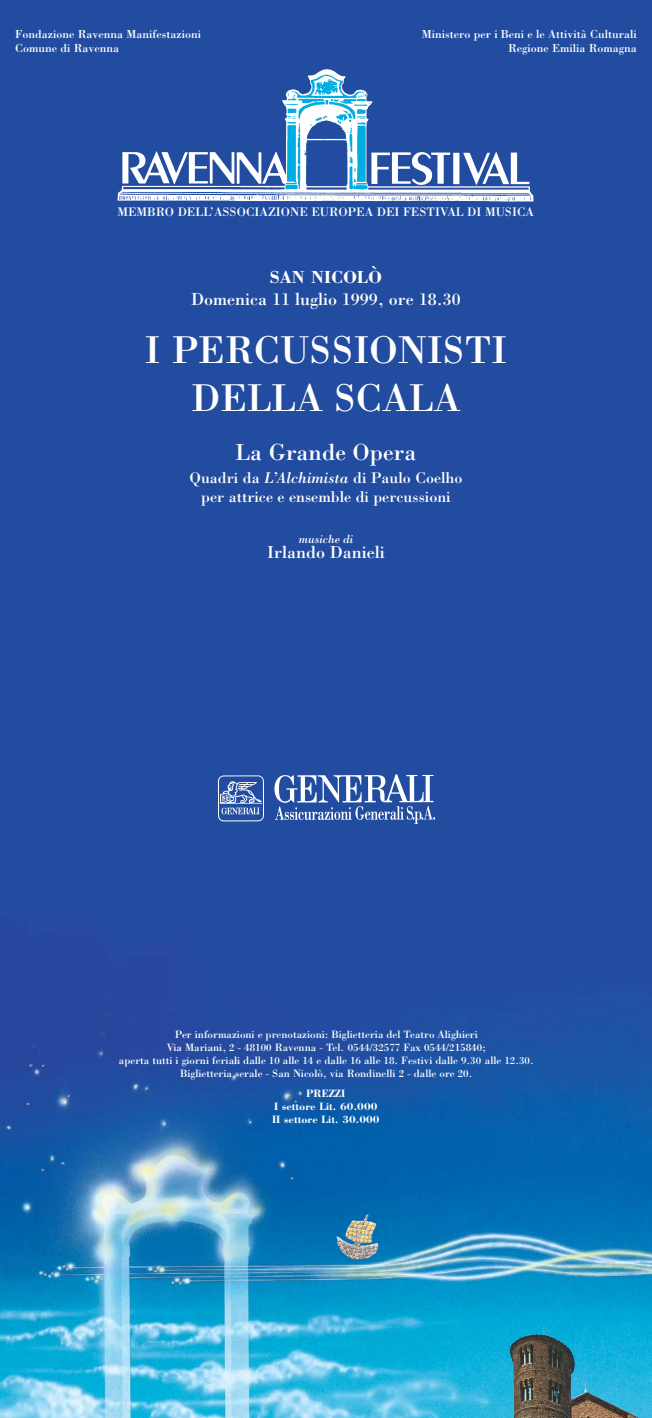
<style>
.page{position:relative;width:652px;height:1418px;background:#fff}
.page>*{position:absolute;margin:0;border:0;box-sizing:border-box;transform-origin:0 0}
.t1{font:40px/48px "Bodoni";color:#fff;text-align:center}
.t2{font:24px "Bodoni";color:#fff}
.t3{font:18px "Bodoni";color:#fff}
.t4{font:700 18px "Bodoni";color:#fff}
.t5{font:16px/19.2px "Bodoni";color:#fff;text-align:center}
.t6{font:12.8px "Bodoni";color:#fff}
.t7{font:12px/14.4px "Bodoni";color:#fff}
.t8{font:italic 12px "Bodoni";color:#fff}
.t9{font:11px/13.2px "Bodoni";color:#fff;text-align:center}
.t10{font:700 11px/13.2px "Bodoni";color:#fff;text-align:center}
.s1{font-style:italic}
</style>
<div class="page">
<img style="left:0;top:0;width:652px;height:1417px">
<img style="left:118px;top:70px;width:416px;height:132px">
<img style="left:510px;top:1326px;width:130px;height:91px">
<img style="left:336px;top:1214px;width:42px;height:45px">
<img style="left:215px;top:772px;width:224px;height:52px">
<p class="t7" style="left:15px;top:28px;width:187px">Fondazione Ravenna Manifestazioni<br>Comune di Ravenna</p>
<p class="t7" style="left:422px;top:28px;width:217px;text-align:right">Ministero per i Beni e le Attività Culturali<br>Regione Emilia Romagna</p>
<p class="t6" style="left:117px;top:207px;width:418px">MEMBRO DELL’ASSOCIAZIONE EUROPEA DEI FESTIVAL DI MUSICA</p>
<h3 class="t4" style="left:270px;top:271px;width:114px">SAN NICOLÒ</h3>
<h3 class="t3" style="left:191px;top:292px;width:271px">Domenica 11 luglio 1999, ore 18.30</h3>
<h1 class="t1" style="left:145px;top:330px;width:364px">I PERCUSSIONISTI<br>DELLA SCALA</h1>
<h2 class="t2" style="left:235px;top:443px;width:183px">La Grande Opera</h2>
<h3 class="t5" style="left:189px;top:470px;width:274px">Quadri da <span class="s1">L’Alchimista</span> di Paulo Coelho per attrice e ensemble di percussioni</h3>
<p class="t8" style="left:299px;top:534px;width:56px">musiche di</p>
<h3 class="t3" style="left:267px;top:545px;width:119px">Irlando Danieli</h3>
<p class="t9" style="left:119px;top:1028px;width:416px">Per informazioni e prenotazioni: Biglietteria del Teatro Alighieri<br>Via Mariani, 2 - 48100 Ravenna - Tel. 0544/32577 Fax 0544/215840;<br>aperta tutti i giorni feriali dalle 10 alle 14 e dalle 16 alle 18. Festivi dalle 9.30 alle 12.30.<br>Biglietteria serale - San Nicolò, via Rondinelli 2 - dalle ore 20.</p>
<p class="t10" style="left:272px;top:1087px;width:109px">PREZZI<br>I settore Lit. 60.000<br>II settore Lit. 30.000</p>
</div>
